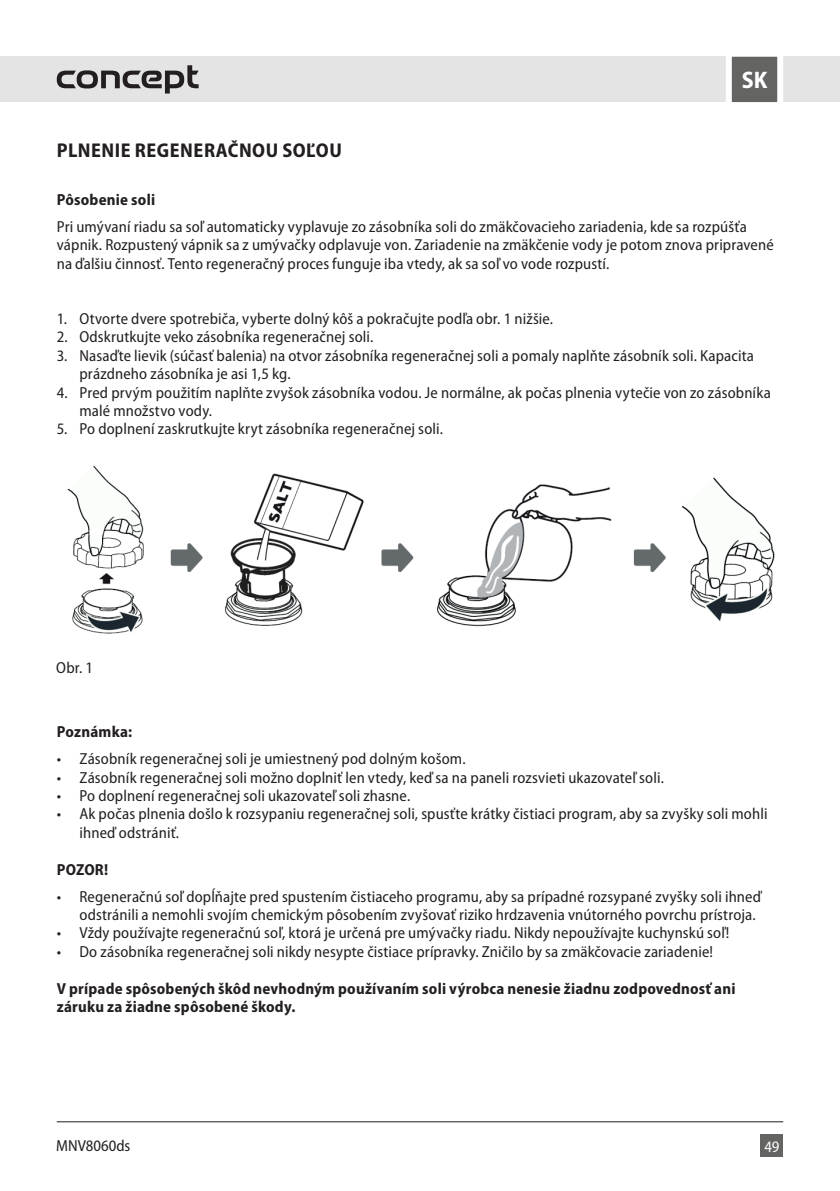
<style>
.page{position:relative;width:840px;height:1191px;background:#fff}
.page>*{position:absolute;margin:0;border:0;box-sizing:border-box;transform-origin:0 0}
.t1{font:700 semi-condensed 24px "Myriad Pro";color:#fff}
.t2{font:700 semi-condensed 20px "Myriad Pro";letter-spacing:.025em;color:#231f20}
.t3{font:semi-condensed 16px/18.4px "Myriad Pro";letter-spacing:.01em;color:#231f20}
.t4{font:700 semi-condensed 16px/18.4px "Myriad Pro";letter-spacing:.015em;color:#231f20}
.t5{font:semi-condensed 16px "Myriad Pro";color:#fff}
</style>
<div class="page">
<div style="left:0;top:57px;width:839px;height:45px;background:#e4e4e4"></div>
<div style="left:760px;top:1134px;width:22px;height:23px;background:#646463"></div>
<svg style="left:722px;top:56px;width:63px;height:47px"></svg>
<hr style="left:57px;top:1121px;width:725px;height:1px;background:#231f20">
<svg style="left:57px;top:65px;width:141px;height:28px"></svg>
<img style="left:67px;top:465px;width:708px;height:169px">
<h1 class="t1" style="left:741px;top:67px;width:27px">SK</h1>
<p class="t2" style="left:57px;top:139px;width:286px">PLNENIE REGENERAČNOU SOĽOU</p>
<p class="t4" style="left:57px;top:191px;width:100px">Pôsobenie soli</p>
<p class="t3" style="left:57px;top:218px;width:718px">Pri umývaní riadu sa soľ automaticky vyplavuje zo zásobníka soli do zmäkčovacieho zariadenia, kde sa rozpúšťa vápnik. Rozpustený vápnik sa z umývačky odplavuje von. Zariadenie na zmäkčenie vody je potom znova pripravené na ďalšiu činnosť. Tento regeneračný proces funguje iba vtedy, ak sa soľ vo vode rozpustí.</p>
<p class="t3" style="left:57px;top:310px;width:497px">1. Otvorte dvere spotrebiča, vyberte dolný kôš a pokračujte podľa obr. 1 nižšie.</p>
<p class="t3" style="left:57px;top:328px;width:318px">2. Odskrutkujte veko zásobníka regeneračnej soli.</p>
<p class="t3" style="left:79px;top:346px;width:675px;text-indent:-23px">3. Nasaďte lievik (súčasť balenia) na otvor zásobníka regeneračnej soli a pomaly naplňte zásobník soli. Kapacita prázdneho zásobníka je asi 1,5 kg.</p>
<p class="t3" style="left:79px;top:383px;width:692px;text-indent:-23px">4. Pred prvým použitím naplňte zvyšok zásobníka vodou. Je normálne, ak počas plnenia vytečie von zo zásobníka malé množstvo vody.</p>
<p class="t3" style="left:57px;top:420px;width:387px">5. Po doplnení zaskrutkujte kryt zásobníka regeneračnej soli.</p>
<p class="t3" style="left:56px;top:658px;width:38px">Obr. 1</p>
<p class="t4" style="left:57px;top:723px;width:77px">Poznámka:</p>
<p class="t3" style="left:57px;top:750px;width:410px">• Zásobník regeneračnej soli je umiestnený pod dolným košom.</p>
<p class="t3" style="left:57px;top:768px;width:608px">• Zásobník regeneračnej soli možno doplniť len vtedy, keď sa na paneli rozsvieti ukazovateľ soli.</p>
<p class="t3" style="left:57px;top:787px;width:355px">• Po doplnení regeneračnej soli ukazovateľ soli zhasne.</p>
<p class="t3" style="left:79px;top:805px;width:689px;text-indent:-23px">• Ak počas plnenia došlo k rozsypaniu regeneračnej soli, spusťte krátky čistiaci program, aby sa zvyšky soli mohli ihneď odstrániť.</p>
<p class="t4" style="left:57px;top:860px;width:53px">POZOR!</p>
<p class="t3" style="left:79px;top:887px;width:683px;text-indent:-23px">• Regeneračnú soľ dopĺňajte pred spustením čistiaceho programu, aby sa prípadné rozsypané zvyšky soli ihneď odstránili a nemohli svojím chemickým pôsobením zvyšovať riziko hrdzavenia vnútorného povrchu prístroja.</p>
<p class="t3" style="left:57px;top:924px;width:673px">• Vždy používajte regeneračnú soľ, ktorá je určená pre umývačky riadu. Nikdy nepoužívajte kuchynskú soľ!</p>
<p class="t3" style="left:57px;top:942px;width:657px">• Do zásobníka regeneračnej soli nikdy nesypte čistiace prípravky. Zničilo by sa zmäkčovacie zariadenie!</p>
<p class="t4" style="left:57px;top:979px;width:679px">V prípade spôsobených škôd nevhodným používaním soli výrobca nenesie žiadnu zodpovednosť ani záruku za žiadne spôsobené škody.</p>
<p class="t3" style="left:56px;top:1136px;width:76px">MNV8060ds</p>
<p class="t5" style="left:763px;top:1138px;width:17px">49</p>
</div>
